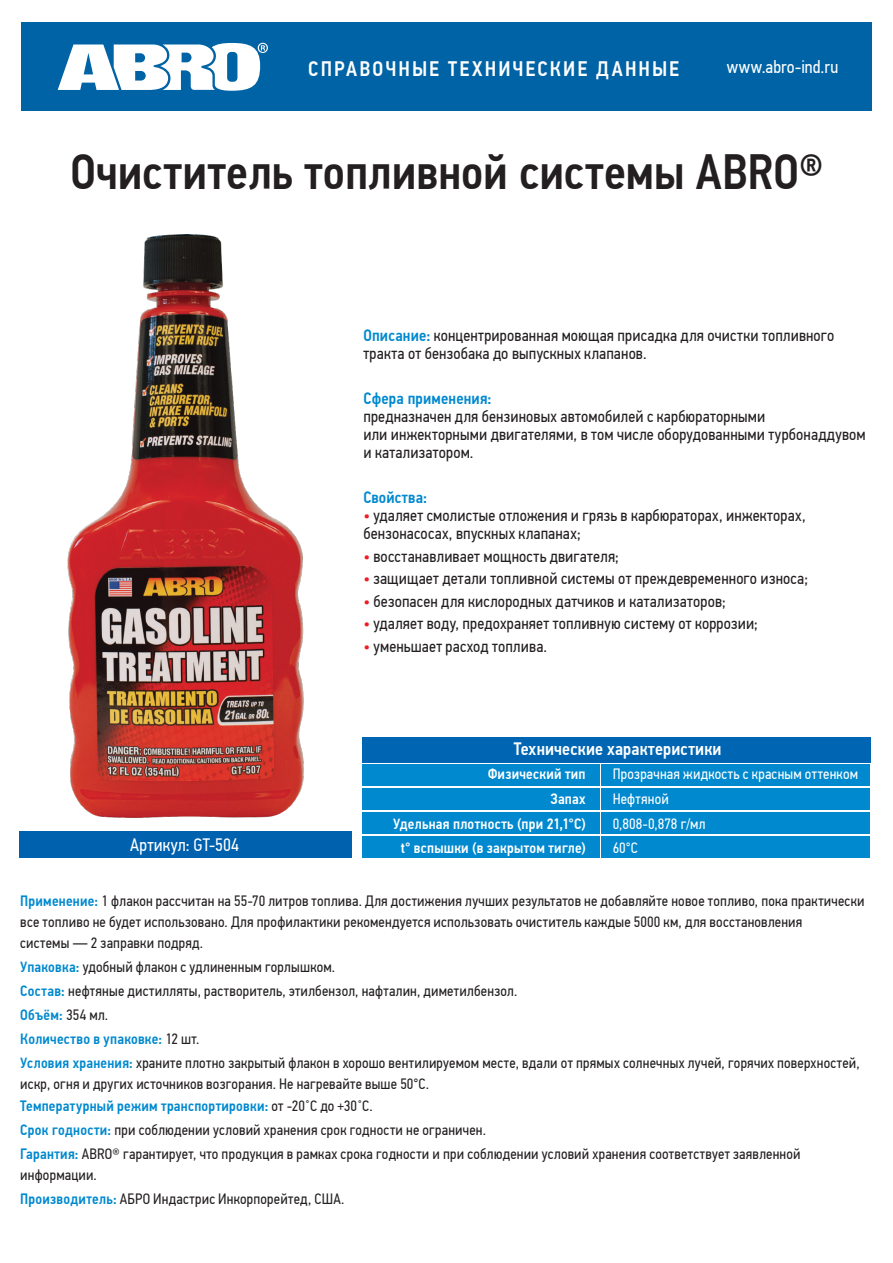
<style>
.page{position:relative;width:893px;height:1263px;background:#fff}
.page>*{position:absolute;margin:0;border:0;box-sizing:border-box;transform-origin:0 0}
.t1{font:500 49.5px "PF Din Text Cond Pro";color:#231f20}
.t2{font:500 21px "PF Din Text Cond Pro";letter-spacing:.095em;color:#fff}
.t3{font:18px "PF Din Text Cond Pro";letter-spacing:.005em;color:#fff}
.t4{font:500 18px "PF Din Text Cond Pro";letter-spacing:.01em;color:#fff}
.t5{font:16.5px/18px "PF Din Text Cond Pro";letter-spacing:.01em;color:#231f20}
.t6{font:500 16.5px "PF Din Text Cond Pro";letter-spacing:.01em;color:#0089cf}
.t7{font:15px/24px "PF Din Text Cond Pro";letter-spacing:.015em;color:#231f20}
.t8{font:500 15px/24.8px "PF Din Text Cond Pro";letter-spacing:.015em;color:#fff;text-align:right}
.t9{font:15px "PF Din Text Cond Pro";letter-spacing:.015em;color:#fff}
.s1{font-weight:500;color:#0089cf}
.s2{color:#ed1d24}
</style>
<div class="page">
<div style="left:601px;top:764px;width:269px;height:22px;background:#0089cf"></div>
<div style="left:601px;top:788px;width:269px;height:22px;background:#0089cf"></div>
<div style="left:601px;top:812px;width:269px;height:22px;background:#0089cf"></div>
<div style="left:601px;top:836px;width:269px;height:22px;background:#0089cf"></div>
<div style="left:362px;top:764px;width:237px;height:22px;background:#0089cf"></div>
<div style="left:362px;top:788px;width:237px;height:22px;background:#0089cf"></div>
<div style="left:362px;top:812px;width:237px;height:22px;background:#0089cf"></div>
<div style="left:362px;top:836px;width:237px;height:22px;background:#0089cf"></div>
<div style="left:362px;top:738px;width:508px;height:25px;background:#0066b3"></div>
<div style="left:21px;top:22px;width:851px;height:89px;background:#0063a5"></div>
<svg style="left:58px;top:43px;width:210px;height:48px"></svg>
<div style="left:20px;top:832px;width:332px;height:26px;background:#0061af"></div>
<img style="left:68px;top:234px;width:236px;height:583px">
<h2 class="t2" style="left:308px;top:57px;width:372px">СПРАВОЧНЫЕ ТЕХНИЧЕСКИЕ ДАННЫЕ</h2>
<p class="t3" style="left:727px;top:57px;width:113px">www.abro-ind.ru</p>
<h1 class="t1" style="left:70px;top:143px;width:755px">Очиститель топливной системы ABRO®</h1>
<p class="t5" style="left:363px;top:326px;width:473px"><span class="s1">Описание:</span> концентрированная моющая присадка для очистки топливного тракта от бензобака до выпускных клапанов.</p>
<p class="t6" style="left:363px;top:388px;width:130px">Сфера применения:</p>
<p class="t5" style="left:363px;top:407px;width:504px">предназначен для бензиновых автомобилей с карбюраторными<br>или инжекторными двигателями, в том числе оборудованными турбонаддувом и катализатором.</p>
<p class="t6" style="left:363px;top:487px;width:65px">Свойства:</p>
<p class="t5" style="left:363px;top:506px;width:444px"><span class="s2">•</span> удаляет смолистые отложения и грязь в карбюраторах, инжекторах, бензонасосах, впускных клапанах;</p>
<p class="t5" style="left:363px;top:547px;width:257px"><span class="s2">•</span> восстанавливает мощность двигателя;</p>
<p class="t5" style="left:363px;top:569px;width:446px"><span class="s2">•</span> защищает детали топливной системы от преждевременного износа;</p>
<p class="t5" style="left:363px;top:592px;width:364px"><span class="s2">•</span> безопасен для кислородных датчиков и катализаторов;</p>
<p class="t5" style="left:363px;top:614px;width:396px"><span class="s2">•</span> удаляет воду, предохраняет топливную систему от коррозии;</p>
<p class="t5" style="left:363px;top:637px;width:185px"><span class="s2">•</span> уменьшает расход топлива.</p>
<p class="t3" style="left:130px;top:834px;width:110px">Артикул: GT-504</p>
<p class="t4" style="left:514px;top:738px;width:209px">Технические характеристики</p>
<p class="t8" style="left:393px;top:762px;width:194px">Физический тип<br>Запах<br>Удельная плотность (при 21,1°С)</p>
<p class="t9" style="left:613px;top:765px;width:247px">Прозрачная жидкость с красным оттенком</p>
<p class="t9" style="left:613px;top:790px;width:58px">Нефтяной</p>
<p class="t9" style="left:613px;top:815px;width:94px">0,808-0,878 г/мл</p>
<p class="t8" style="left:401px;top:835px;width:186px">t° вспышки (в закрытом тигле)</p>
<p class="t9" style="left:613px;top:839px;width:27px">60°С</p>
<p class="t7" style="left:20px;top:890px;width:846px;line-height:21px"><span class="s1">Применение:</span> 1 флакон рассчитан на 55-70 литров топлива. Для достижения лучших результатов не добавляйте новое топливо, пока практически все топливо не будет использовано. Для профилактики рекомендуется использовать очиститель каждые 5000 км, для восстановления<br>системы — 2 заправки подряд.</p>
<p class="t7" style="left:20px;top:955px;width:841px"><span class="s1">Упаковка:</span> удобный флакон с удлиненным горлышком.<br><span class="s1">Состав:</span> нефтяные дистилляты, растворитель, этилбензол, нафталин, диметилбензол.<br><span class="s1">Объём:</span> 354 мл.<br><span class="s1">Количество в упаковке:</span> 12 шт.<br><span class="s1">Условия хранения:</span> храните плотно закрытый флакон в хорошо вентилируемом месте, вдали от прямых солнечных лучей, горячих поверхностей,</p>
<p class="t7" style="left:20px;top:1072px;width:410px;line-height:22.5px">искр, огня и других источников возгорания. Не нагревайте выше 50°С.<br><span class="s1">Температурный режим транспортировки:</span> от -20˚С до +30˚С.</p>
<p class="t7" style="left:20px;top:1118px;width:782px"><span class="s1">Срок годности:</span> при соблюдении условий хранения срок годности не ограничен.<br><span class="s1">Гарантия:</span> ABRO® гарантирует, что продукция в рамках срока годности и при соблюдении условий хранения соответствует заявленной</p>
<p class="t7" style="left:20px;top:1163px;width:325px">информации.<br><span class="s1">Производитель:</span> АБРО Индастрис Инкорпорейтед, США.</p>
</div>
